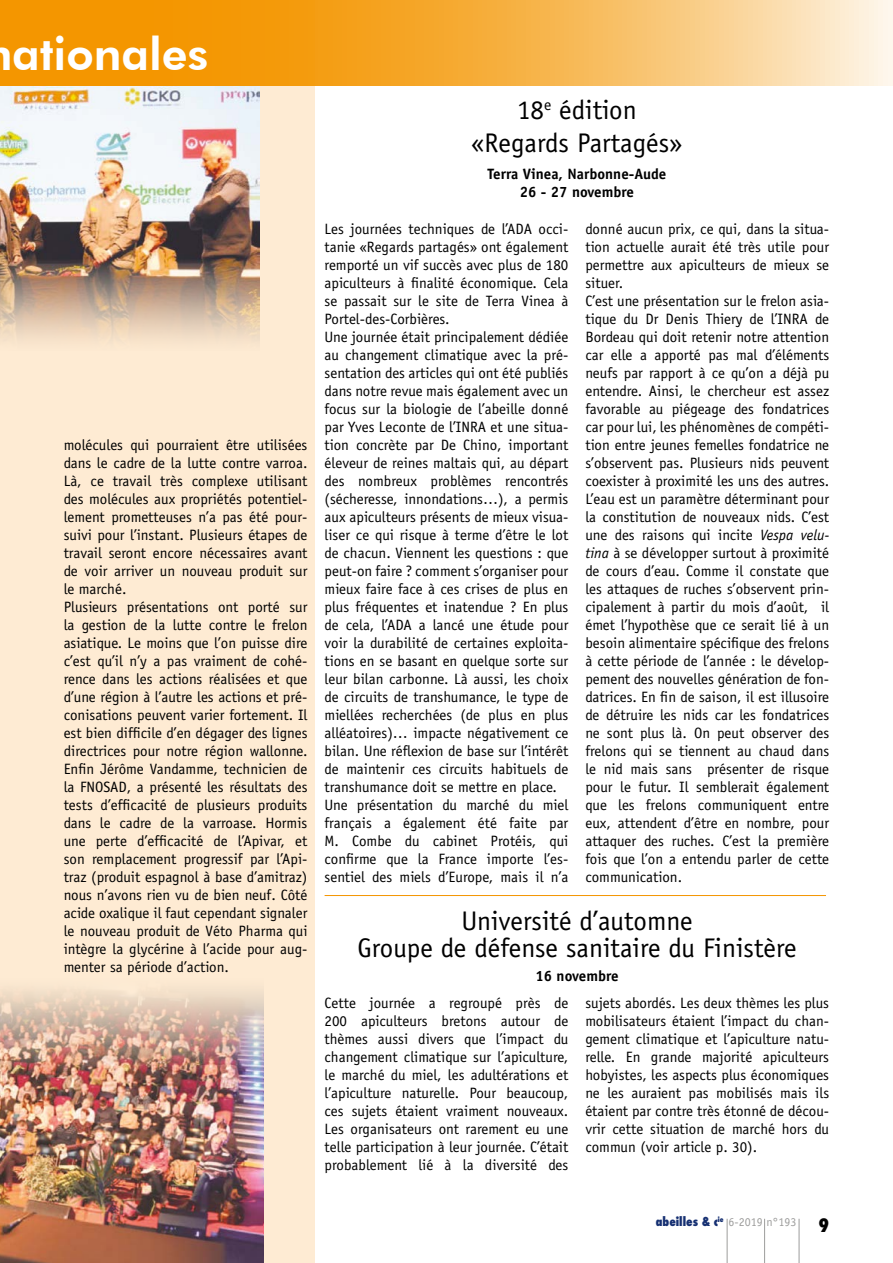
<style>
.page{position:relative;width:893px;height:1263px;background:#fff}
.page>*{position:absolute;margin:0;border:0;box-sizing:border-box;transform-origin:0 0}
.t1{font:800 45px "Futura BT";color:#fff}
.t2{font:27px/27px "Officina Sans";color:#000;text-align:center}
.t3{font:800 condensed 18px "Futura";color:#000}
.t4{font:15px/18px "Officina Sans";color:#000}
.t5{font:700 15px/18px "Officina Sans";color:#000;text-align:center}
.t6{font:12px "Officina Sans";color:#9d9d9c}
.s1{font-style:italic}
.s2{font-family:"Futura";font-weight:800;font-stretch:condensed;color:#163072}
</style>
<div class="page">
<hr style="left:727px;top:1219px;width:1px;height:44px;background:#9d9d9c">
<hr style="left:764px;top:1219px;width:1px;height:44px;background:#9d9d9c">
<hr style="left:799px;top:1219px;width:1px;height:44px;background:#9d9d9c">
<div style="left:0;top:0;width:315px;height:1263px;background:#feebd3"></div>
<img style="left:0;top:1071px;width:264px;height:192px">
<img style="left:0;top:990px;width:264px;height:81px">
<img style="left:0;top:86px;width:259px;height:172px">
<img style="left:0;top:258px;width:260px;height:83px">
<svg style="left:0;top:0;width:893px;height:86px;background:#f6b144"></svg>
<hr style="left:325px;top:895px;width:501px;height:1px;background:#f49600">
<h1 class="t1" style="left:12px;top:26px;width:198px">ationales</h1>
<p class="t4" style="left:64px;top:436px;width:245px">molécules qui pourraient être utilisées dans le cadre de la lutte contre varroa.<br>Là, ce travail très complexe utilisant des molécules aux propriétés potentiel&shy;lement prometteuses n’a pas été pour&shy;suivi pour l’instant. Plusieurs étapes de travail seront encore nécessaires avant de voir arriver un nouveau produit sur le marché.<br>Plusieurs présentations ont porté sur la gestion de la lutte contre le frelon asiatique. Le moins que l’on puisse dire c’est qu’il n’y a pas vraiment de cohé&shy;rence dans les actions réalisées et que d’une région à l’autre les actions et pré&shy;conisations peuvent varier fortement. Il est bien difficile d’en dégager des lignes directrices pour notre région wallonne.<br>Enfin Jérôme Vandamme, technicien de la FNOSAD, a présenté les résultats des tests d’efficacité de plusieurs produits dans le cadre de la varroase. Hormis une perte d’efficacité de l’Apivar, et son remplacement progressif par l’Api&shy;traz (produit espagnol à base d’amitraz) nous n’avons rien vu de bien neuf. Côté acide oxalique il faut cependant signaler le nouveau produit de Véto Pharma qui intègre la glycérine à l’acide pour aug&shy;menter sa période d’action.</p>
<h2 class="t2" style="left:472px;top:93px;width:212px;line-height:33px">18<sup>e</sup> édition «Regards Partagés»</h2>
<p class="t5" style="left:487px;top:164px;width:180px">Terra Vinea, Narbonne-Aude<br>26 - 27 novembre</p>
<p class="t4" style="left:325px;top:220px;width:245px">Les journées techniques de l’ADA occi&shy;tanie «Regards partagés» ont également remporté un vif succès avec plus de 180 apiculteurs à finalité économique. Cela se passait sur le site de Terra Vinea à Portel-des-Corbières.<br>Une journée était principalement dédiée au changement climatique avec la pré&shy;sentation des articles qui ont été publiés dans notre revue mais également avec un focus sur la biologie de l’abeille donné par Yves Leconte de l’INRA et une situa&shy;tion concrète par De Chino, important éleveur de reines maltais qui, au départ des nombreux problèmes rencontrés (sécheresse, innondations…), a permis aux apiculteurs présents de mieux visua&shy;liser ce qui risque à terme d’être le lot de chacun. Viennent les questions : que peut-on faire ? comment s’organiser pour mieux faire face à ces crises de plus en plus fréquentes et inatendue ? En plus de cela, l’ADA a lancé une étude pour voir la durabilité de certaines exploita&shy;tions en se basant en quelque sorte sur leur bilan carbonne. Là aussi, les choix de circuits de transhumance, le type de miellées recherchées (de plus en plus alléatoires)… impacte négativement ce bilan. Une réflexion de base sur l’intérêt de maintenir ces circuits habituels de transhumance doit se mettre en place.<br>Une présentation du marché du miel français a également été faite par M. Combe du cabinet Protéis, qui confirme que la France importe l’es&shy;sentiel des miels d’Europe, mais il n’a</p>
<p class="t4" style="left:585px;top:220px;width:245px">donné aucun prix, ce qui, dans la situa&shy;tion actuelle aurait été très utile pour permettre aux apiculteurs de mieux se situer.<br>C’est une présentation sur le frelon asia&shy;tique du Dr Denis Thiery de l’INRA de Bordeau qui doit retenir notre attention car elle a apporté pas mal d’éléments neufs par rapport à ce qu’on a déjà pu entendre. Ainsi, le chercheur est assez favorable au piégeage des fondatrices car pour lui, les phénomènes de compéti&shy;tion entre jeunes femelles fondatrice ne s’observent pas. Plusieurs nids peuvent coexister à proximité les uns des autres.<br>L’eau est un paramètre déterminant pour la constitution de nouveaux nids. C’est une des raisons qui incite <span class="s1">Vespa velu&shy;tina</span> à se développer surtout à proximité de cours d’eau. Comme il constate que les attaques de ruches s’observent prin&shy;cipalement à partir du mois d’août, il émet l’hypothèse que ce serait lié à un besoin alimentaire spécifique des frelons à cette période de l’année : le dévelop&shy;pement des nouvelles génération de fon&shy;datrices. En fin de saison, il est illusoire de détruire les nids car les fondatrices ne sont plus là. On peut observer des frelons qui se tiennent au chaud dans le nid mais sans présenter de risque pour le futur. Il semblerait également que les frelons communiquent entre eux, attendent d’être en nombre, pour attaquer des ruches. C’est la première fois que l’on a entendu parler de cette communication.</p>
<h2 class="t2" style="left:357px;top:907px;width:441px">Université d’automne<br>Groupe de défense sanitaire du Finistère</h2>
<p class="t5" style="left:535px;top:967px;width:85px">16 novembre</p>
<p class="t4" style="left:325px;top:994px;width:245px;text-align:justify">Cette journée a regroupé près de 200 apiculteurs bretons autour de thèmes aussi divers que l’impact du changement climatique sur l’apiculture, le marché du miel, les adultérations et l’apiculture naturelle. Pour beaucoup, ces sujets étaient vraiment nouveaux.<br>Les organisateurs ont rarement eu une telle participation à leur journée. C’était probablement lié à la diversité des</p>
<p class="t4" style="left:585px;top:994px;width:245px;text-align:justify">sujets abordés. Les deux thèmes les plus mobilisateurs étaient l’impact du chan&shy;gement climatique et l’apiculture natu&shy;relle. En grande majorité apiculteurs hobyistes, les aspects plus économiques ne les auraient pas mobilisés mais ils étaient par contre très étonné de décou&shy;vrir cette situation de marché hors du commun (voir article p. 30).</p>
<p class="t6" style="left:656px;top:1215px;width:142px"><span class="s2">abeilles &amp; c</span><sup>ie</sup> 6-2019 n°193</p>
<p class="t3" style="left:818px;top:1213px;width:12px">9</p>
</div>
